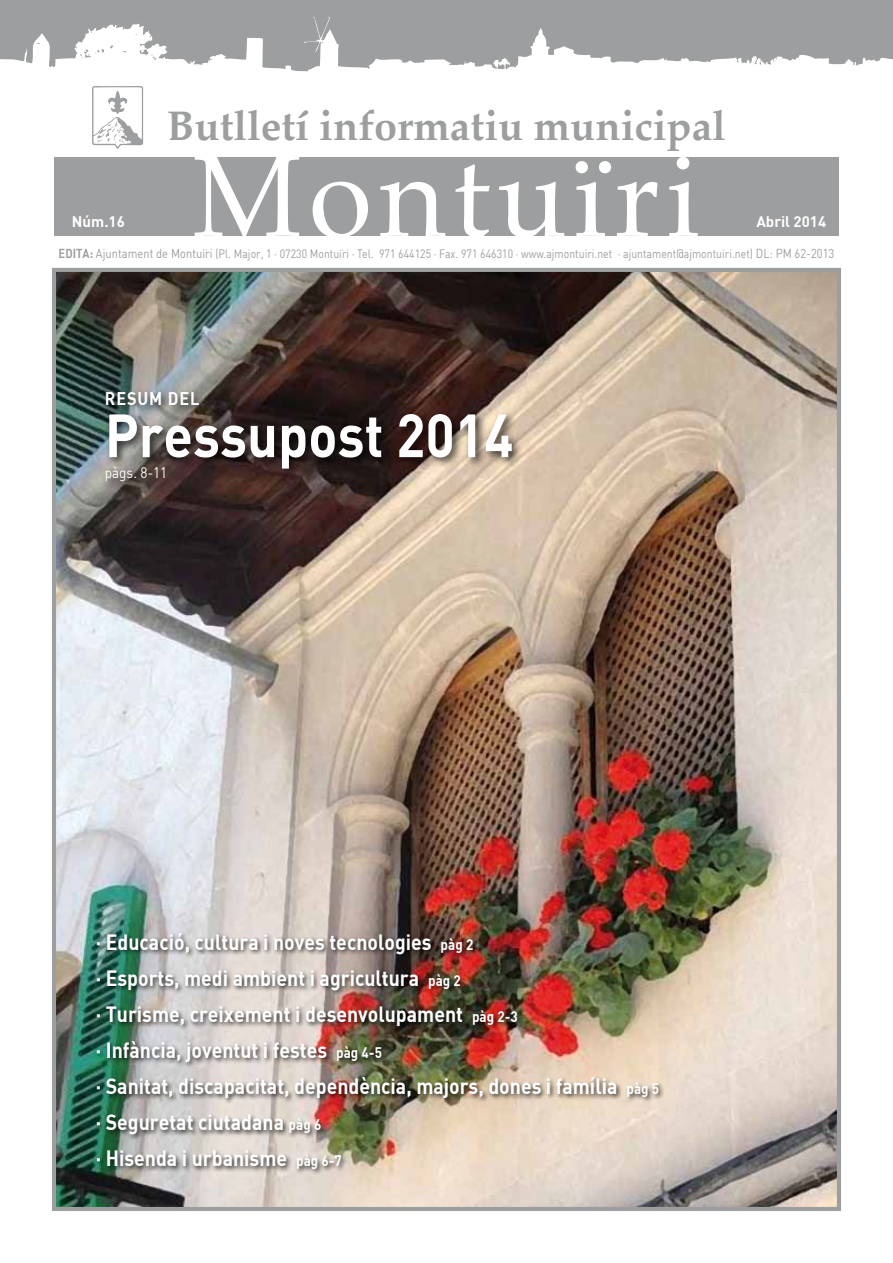
<style>
.page{position:relative;width:893px;height:1263px;background:#fff}
.page>*{position:absolute;margin:0;border:0;box-sizing:border-box;transform-origin:0 0}
.t1{font:115.5px "Palatino";letter-spacing:.06em;color:#fff}
.t2{font:60px "DIN Bold";color:#fff;scale:.9 1}
.t3{font:700 41.25px "Palatino";color:#9c9e9f}
.t4{font:21.6px/36px "DIN Bold";color:#fff;scale:.9 1}
.t5{font:18px "DIN Bold";letter-spacing:.055em;color:#fff;scale:.9 1}
.t6{font:15px "DIN Bold";color:#fff}
.t7{font:15px "DIN";color:#fff;scale:.9 1}
.t8{font:12px "DIN";letter-spacing:.005em;color:#9c9e9f;scale:.87 1}
.s1{font-family:"DIN Bold";font-size:12.75px}
.s2{font-size:12.75px}
.s3{font-size:15px}
</style>
<div class="page">
<div style="left:0;top:0;width:893px;height:157px;background:#9c9e9f"></div>
<svg style="left:0;top:16px;width:893px;height:141px;fill:#fff"></svg>
<img style="left:57px;top:273px;width:779px;height:933px">
<div style="left:52px;top:268px;width:789px;height:943px;border:4px solid #9c9e9f"></div>
<div style="left:54px;top:157px;width:785px;height:79px;background:#9c9e9f"></div>
<div style="left:102px;top:388px;width:422px;height:105px;background:#000;opacity:.75"></div>
<svg style="left:92px;top:85px;width:51px;height:64px"></svg>
<div style="left:95px;top:931px;width:570px;height:244px;background:#000;opacity:.75"></div>
<p class="t6" style="left:72px;top:212px;width:54px">Núm.16</p>
<h3 class="t3" style="left:167px;top:91px;width:561px">Butlletí informatiu municipal</h3>
<h1 class="t1" style="left:193px;top:101px;width:509px">Montuïri</h1>
<p class="t6" style="left:756px;top:212px;width:71px">Abril 2014</p>
<p class="t8" style="left:59px;top:247px;width:893px"><span class="s1">Edita:</span> <span class="s2">Ajuntament de Montuïri</span> (Pl. Major, 1 · 07230 Montuïri · Tel. 971 644125 · Fax. 971 646310 · www.ajmontuiri.net · ajuntament@ajmontuiri.net) <span class="s2">DL: PM 62-2013</span></p>
<p class="t5" style="left:105px;top:386px;width:107px">ResUm del</p>
<h2 class="t2" style="left:105px;top:396px;width:455px">Pressupost 2014</h2>
<p class="t7" style="left:105px;top:463px;width:71px">pàgs. 8-11</p>
<p class="t4" style="left:96px;top:923px;width:628px">· Educació, cultura i noves tecnologies <span class="s3">pàg 2<br></span>· Esports, medi ambient i agricultura <span class="s3">pàg 2<br></span>· Turisme, creixement i desenvolupament <span class="s3">pàg 2-3<br></span>· I nfància, joventut i festes <span class="s3">pàg 4-5<br></span>· Sanitat, discapacitat, dependència, majors, dones i família <span class="s3">pàg 5 </span>· Seguretat ciutadana <span class="s3">pàg 6<br></span>· Hisenda i urbanisme <span class="s3">pàg 6-7</span></p>
</div>
